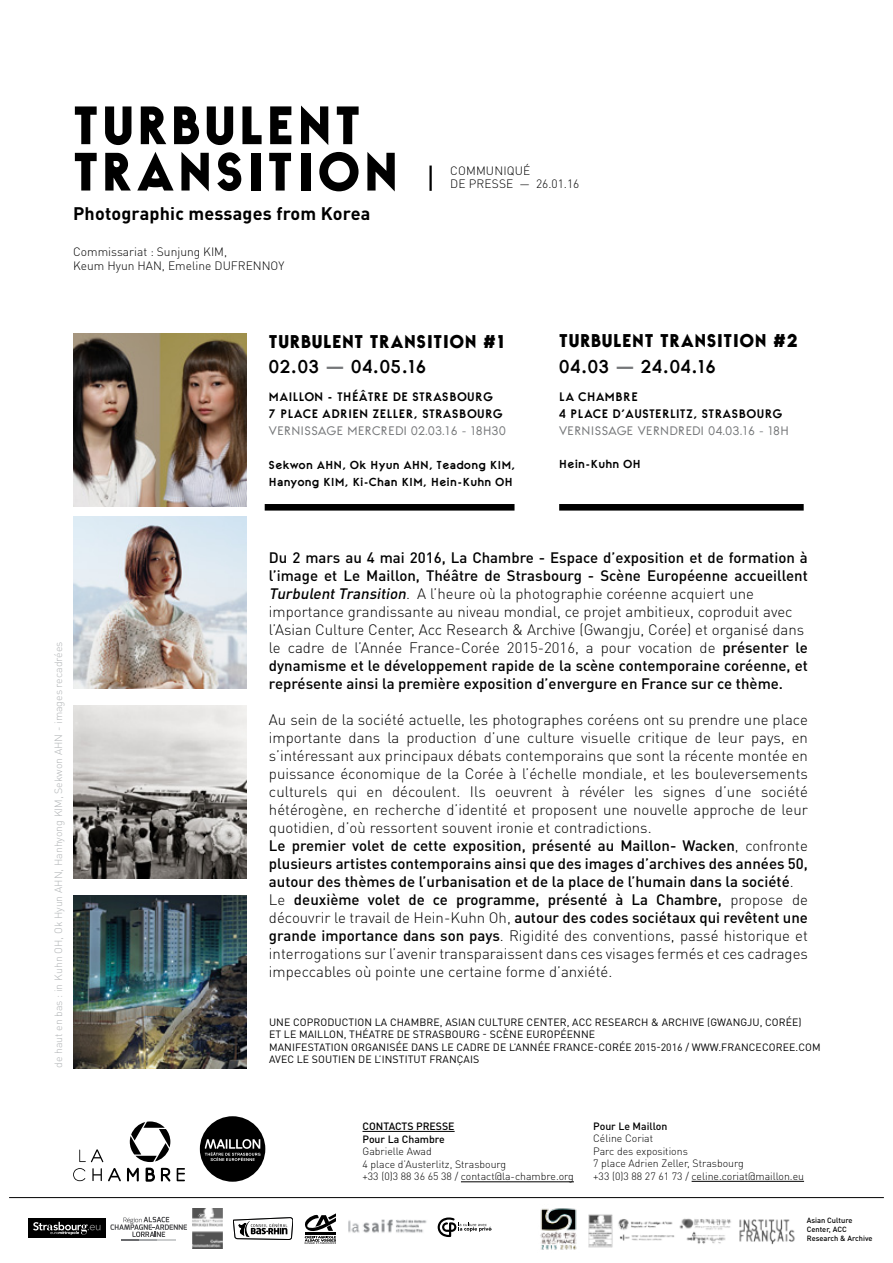
<style>
.page{position:relative;width:893px;height:1263px;background:#fff}
.page>*{position:absolute;margin:0;border:0;box-sizing:border-box;transform-origin:0 0}
.t1{font:900 52.5px/46.3px "Berline";letter-spacing:.08em;color:#000}
.t2{font:900 18px/25.3px "Berline";letter-spacing:.05em;color:#000}
.t3{font:700 18px "DIN Pro";letter-spacing:.01em;color:#000}
.t4{font:300 15px/18px "DIN Pro";color:#000}
.t5{font:500 15px/18px "DIN Pro";color:#000}
.t6{font:700 12px/16.8px "Berline";letter-spacing:.05em;color:#000}
.t7{font:300 12px/14.4px "DIN Pro";color:#000}
.t8{font:12px "Berline";letter-spacing:.05em;color:#757779}
.t9{font:700 11.25px/16.8px "Berline";letter-spacing:.035em;color:#000}
.t10{font:10.5px/12.6px "DIN Pro";letter-spacing:.01em;color:#000}
.t11{font:300 10.5px/12.6px "DIN Pro";color:#000}
.t12{font:300 10.5px "DIN Pro";color:#b1b4b6}
.t13{font:500 10.5px/12.6px "DIN Pro";color:#000}
.t14{font:500 7.5px/9px "DIN Pro";color:#000}
.s1{font-family:"DIN Pro"}
.s2{font-weight:700}
.s3{font-family:"DIN Pro";font-weight:700;color:#757779}
.s4{font-style:italic}
.s5{font-weight:300}
.s6{font-weight:500}
</style>
<div class="page">
<hr style="left:362px;top:1131px;width:93px;height:1px;background:#000">
<hr style="left:461px;top:1181px;width:113px;height:1px;background:#000">
<svg style="left:73px;top:1121px;width:112px;height:61px"></svg>
<svg style="left:438px;top:1217px;width:54px;height:20px"></svg>
<img style="left:348px;top:1219px;width:79px;height:14px">
<svg style="left:305px;top:1213px;width:31px;height:31px"></svg>
<svg style="left:233px;top:1217px;width:60px;height:22px"></svg>
<img style="left:192px;top:1209px;width:31px;height:39px">
<div style="left:28px;top:1218px;width:77px;height:19px;background:#000"></div>
<svg style="left:33px;top:1222px;width:68px;height:13px"></svg>
<div style="left:200px;top:1116px;width:65px;height:66px;background:#000;border-radius:50%"></div>
<svg style="left:205px;top:1139px;width:55px;height:22px"></svg>
<hr style="left:692px;top:1181px;width:112px;height:1px;background:#000">
<img style="left:589px;top:1214px;width:206px;height:34px">
<img style="left:540px;top:1208px;width:37px;height:42px">
<hr style="left:9px;top:1197px;width:875px;height:1px;background:#000">
<svg style="left:121px;top:1216px;width:55px;height:25px"></svg>
<svg style="left:110px;top:1217px;width:77px;height:23px"></svg>
<div style="left:265px;top:504px;width:249px;height:7px;background:#000"></div>
<div style="left:559px;top:504px;width:245px;height:7px;background:#000"></div>
<img style="left:74px;top:516px;width:172px;height:173px">
<img style="left:74px;top:706px;width:172px;height:172px">
<img style="left:74px;top:895px;width:172px;height:173px">
<img style="left:74px;top:334px;width:172px;height:172px">
<hr style="left:429px;top:166px;width:3px;height:25px;background:#000">
<h1 class="t1" style="left:73px;top:102px;width:326px">TURBULENT<br>TRANSITION</h1>
<p class="t3" style="left:73px;top:201px;width:299px">Photographic messages from Korea</p>
<p class="t7" style="left:73px;top:244px;width:213px">Commissariat : Sunjung KIM,<br>Keum Hyun HAN, Emeline DUFRENNOY</p>
<p class="t7" style="left:450px;top:163px;width:9px">communi</p>
<p class="t7" style="left:507px;top:163px;width:25px">qué</p>
<p class="t7" style="left:450px;top:176px;width:27px">de presse</p>
<p class="t7" style="left:519px;top:176px;width:61px">— 26.01.16</p>
<p class="t2" style="left:269px;top:329px;width:237px">TURBULENT TRANSITION <span class="s1">#</span>1<br><span class="s2">02.03</span> <span class="s3">—</span> <span class="s2">04.05.16</span></p>
<p class="t6" style="left:269px;top:388px;width:235px">MAILLON - THÉÂTRE DE STRASBOURG<br>7 PLACE ADRIEN ZELLER, STRASBOURG</p>
<p class="t8" style="left:269px;top:424px;width:238px">VERNISSAGE MERCREDI 02.03.16 - 18H30</p>
<p class="t9" style="left:269px;top:456px;width:58px">SEKWON AHN</p>
<p class="t9" style="left:342px;top:456px;width:71px">, OK HYUN AHN</p>
<p class="t9" style="left:269px;top:456px;width:248px;text-indent:160px">, TEADONG KI M,<br>H ANYONG KI M, KI-CHAN KI M, H EIN-KUHN OH</p>
<p class="t2" style="left:559px;top:328px;width:240px">TURBULENT TRANSITION <span class="s1">#</span>2<br><span class="s2">04.03</span> <span class="s3">—</span> <span class="s2">24.04.16</span></p>
<p class="t6" style="left:559px;top:388px;width:224px">LA CHAMBRE<br>4 PLACE D’AUSTERLITZ, STRASBOURG</p>
<p class="t8" style="left:559px;top:423px;width:231px">VERNISSAGE VERNDREDI 04.03.16 - 18H</p>
<p class="t9" style="left:559px;top:456px;width:74px">H EIN-KUHN OH</p>
<p class="t12" style="left:51px;top:1068px;width:428px;rotate:-90deg">de haut en bas : in Kuhn OH, Ok Hyun AHN, Hanhyong KIM, Sekwon AHN - images recadrées</p>
<p class="t5" style="left:269px;top:548px;width:540px">Du 2 mars au 4 mai 2016, La Chambre - Espace d’exposition et de formation à l’image et Le Maillon, Théâtre de Strasbourg - Scène Européenne accueillent <span class="s4">TurbulentTransition</span><span class="s5">. A l’heure où la photographie coréenne acquiert une importance grandissante au niveau mondial, ce projet ambitieux, coproduit avec l’Asian Culture Center, Acc Research &amp; Archive (Gwangju, Corée) et organisé dans le cadre de l’Année France-Corée 2015-2016, a pour vocation de</span> présenter le dynamisme et le développement rapide de la scène contemporaine coréenne, et représente ainsi la première exposition d’envergure en France sur ce thème.</p>
<p class="t4" style="left:269px;top:710px;width:540px">Au sein de la société actuelle, les photographes coréens ont su prendre une place importante dans la production d’une culture visuelle critique de leur pays, en s’intéressant aux principaux débats contemporains que sont la récente montée en puissance économique de la Corée à l’échelle mondiale, et les bouleversements culturels qui en découlent. Ils oeuvrent à révéler les signes d’une société hétérogène, en recherche d’identité et proposent une nouvelle approche de leur quotidien, d’où ressortent souvent ironie et contradictions.<br><span class="s6">Le premier volet de cette exposition, présenté au Maillon- Wacken</span>, confronte <span class="s6">plusieurs artistes contemporains ainsi que des images d’archives des années 50, autour des thèmes de l’urbanisation et de la place de l’humain dans la société</span>.<br>Le <span class="s6">deuxième volet de ce programme, présenté à La Chambre,</span> propose de découvrir le travail de Hein-Kuhn Oh, <span class="s6">autour des codes sociétaux qui revêtent une grande importance dans son pays</span>. Rigidité des conventions, passé historique et interrogations sur l’avenir transparaissent dans ces visages fermés et ces cadrages impeccables où pointe une certaine forme d’anxiété.</p>
<p class="t10" style="left:269px;top:1015px;width:553px">UNE COPRODUCTION LA CHAMBRE, ASIAN CULTURE CENTER, ACC RESEARCH &amp; ARCHIVE (GWANGJU, CORÉE)<br>ET LE MAILLON, THÉATRE DE STRASBOURG - SCÈNE EUROPÉENNE<br>MANIFESTATION ORGANISÉE DANS LE CADRE DE L’ANNÉE FRANCE-CORÉE 2015-2016 / WWW.FRANCECOREE.COM AVEC LE SOUTIEN DE L’INSTITUT FRANÇAIS</p>
<p class="t13" style="left:362px;top:1119px;width:94px">CONTACTS PRESSE<br>Pour La Chambre</p>
<p class="t11" style="left:362px;top:1145px;width:213px">Gabrielle Awad<br>4 place d’Austerlitz, Strasbourg<br>+33 (0)3 88 36 65 38 / contact@la-chambre.org</p>
<p class="t13" style="left:593px;top:1119px;width:76px">Pour Le Maillon</p>
<p class="t11" style="left:593px;top:1131px;width:212px">Céline Coriat<br>Parc des expositions<br>7 place Adrien Zeller, Strasbourg<br>+33 (0)3 88 27 61 73 / celine.coriat@maillon.eu</p>
<p class="t14" style="left:807px;top:1215px;width:67px">Asian Culture<br>Center, ACC<br>Research &amp; Archive</p>
</div>
